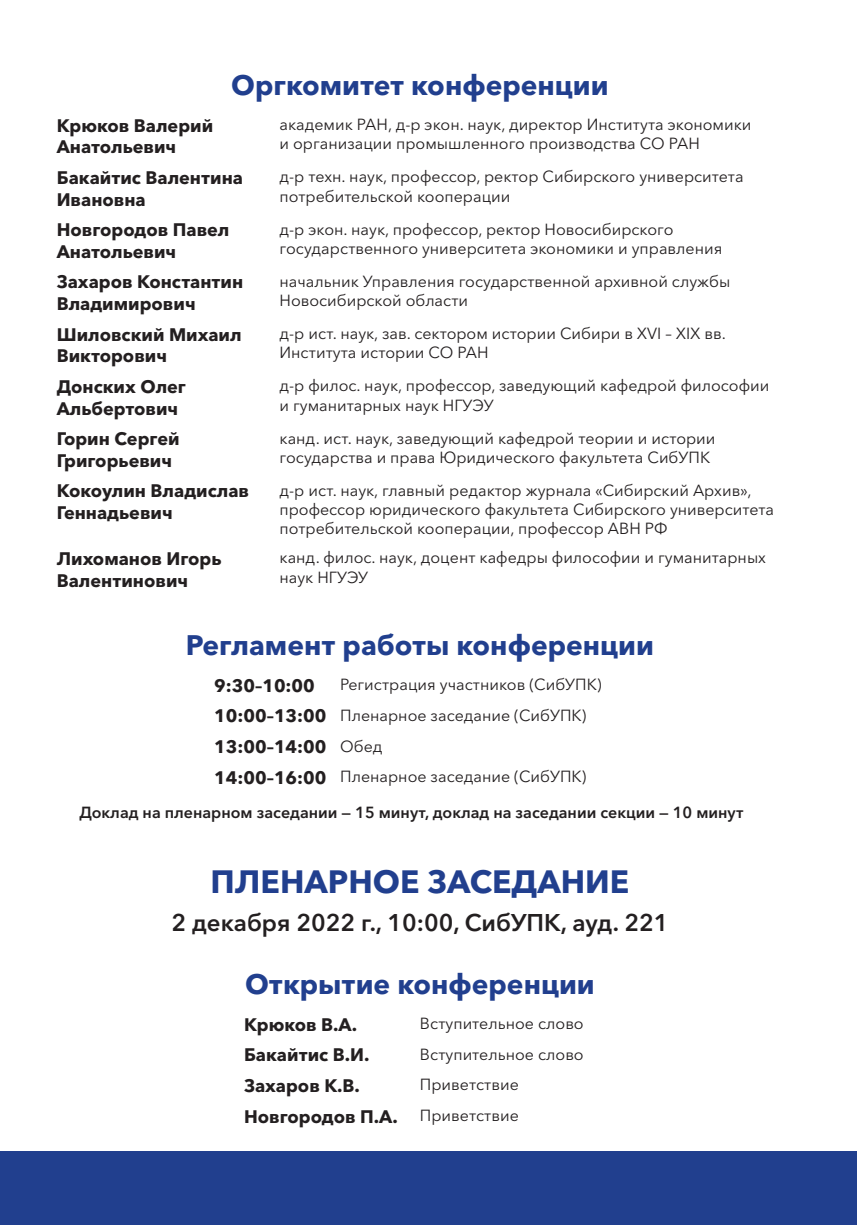
<style>
.page{position:relative;width:857px;height:1225px;background:#fff}
.page>*{position:absolute;margin:0;border:0;box-sizing:border-box;transform-origin:0 0}
.t1{font:700 32px "Avenir Next Cyr";color:#213f8e}
.t2{font:700 28px "Avenir Next Cyr";color:#213f8e}
.t3{font:600 24px "Avenir Next Cyr";color:#231f20}
.wqwrwe{font:700 18px/21.6px "Avenir Next Cyr";color:#231f20}
.wwww{font:16px/19.2px "Avenir Next Cyr";color:#231f20}
.t4{font:600 16px "Avenir Next Cyr";color:#231f20}
</style>
<div class="page">
<div style="left:0;top:1151px;width:856px;height:74px;background:#213f8e"></div>
<p class="t2" style="left:231px;top:68px;width:379px">Оргкомитет конференции</p>
<p class="wqwrwe" style="left:57px;top:115px;width:158px">Крюков Валерий<br>Анатольевич</p>
<p class="wwww" style="left:279px;top:115px;width:473px">академик РАН, д-р экон. наук, директор Института экономики и организации промышленного производства СО РАН</p>
<p class="wqwrwe" style="left:57px;top:167px;width:188px">Бакайтис Валентина<br>Ивановна</p>
<p class="wwww" style="left:279px;top:167px;width:465px">д-р техн. наук, профессор, ректор Сибирского университета потребительской кооперации</p>
<p class="wqwrwe" style="left:57px;top:219px;width:174px">Новгородов Павел<br>Анатольевич</p>
<p class="wwww" style="left:279px;top:219px;width:444px">д-р экон. наук, профессор, ректор Новосибирского государственного университета экономики и управления</p>
<p class="wqwrwe" style="left:57px;top:271px;width:188px">Захаров Константин<br>Владимирович</p>
<p class="wwww" style="left:279px;top:272px;width:452px">начальник Управления государственной архивной службы<br>Новосибирской области</p>
<p class="wqwrwe" style="left:57px;top:323px;width:186px">Шиловский Михаил<br>Викторович</p>
<p class="wwww" style="left:279px;top:324px;width:447px">д-р ист. наук, зав. сектором истории Сибири в XVI – XIX вв.<br>Института истории СО РАН</p>
<p class="wqwrwe" style="left:57px;top:376px;width:131px">Донских Олег</p>
<p class="wqwrwe" style="left:57px;top:397px;width:123px">Альбертович</p>
<p class="wwww" style="left:279px;top:376px;width:491px">д-р филос. наук, профессор, заведующий кафедрой философии и гуманитарных наук НГУЭУ</p>
<p class="wqwrwe" style="left:57px;top:428px;width:124px">Горин Сергей<br>Григорьевич</p>
<p class="wwww" style="left:279px;top:428px;width:437px">канд. ист. наук, заведующий кафедрой теории и истории государства и права Юридического факультета СибУПК</p>
<p class="wqwrwe" style="left:57px;top:480px;width:194px">Кокоулин Владислав<br>Геннадьевич</p>
<p class="wwww" style="left:279px;top:481px;width:496px">д-р ист. наук, главный редактор журнала «Сибирский Архив», профессор юридического факультета Сибирского университета потребительской кооперации, профессор АВН РФ</p>
<p class="wqwrwe" style="left:57px;top:548px;width:166px">Лихоманов Игорь</p>
<p class="wqwrwe" style="left:57px;top:569px;width:133px">Валентинович</p>
<p class="wwww" style="left:279px;top:548px;width:488px">канд. филос. наук, доцент кафедры философии и гуманитарных наук НГУЭУ</p>
<p class="t2" style="left:186px;top:628px;width:469px">Регламент работы конференции</p>
<p class="wqwrwe" style="left:214px;top:674px;width:102px">9:30–10:00</p>
<p class="wwww" style="left:340px;top:675px;width:263px">Регистрация участников (СибУПК)</p>
<p class="wqwrwe" style="left:214px;top:705px;width:114px">10:00–13:00</p>
<p class="wwww" style="left:340px;top:705px;width:247px">Пленарное заседание (СибУПК)</p>
<p class="wqwrwe" style="left:214px;top:736px;width:114px">13:00–14:00</p>
<p class="wwww" style="left:340px;top:736px;width:44px">Обед</p>
<p class="wqwrwe" style="left:214px;top:766px;width:114px">14:00–16:00</p>
<p class="wwww" style="left:340px;top:767px;width:247px">Пленарное заседание (СибУПК)</p>
<p class="t4" style="left:79px;top:802px;width:665px">Доклад на пленарном заседании — 15 минут, доклад на заседании секции — 10 минут</p>
<p class="t1" style="left:210px;top:862px;width:420px">ПЛЕНАРНОЕ ЗАСЕДАНИЕ</p>
<p class="t3" style="left:171px;top:908px;width:498px">2 декабря 2022 г., 10:00, СибУПК, ауд. 221</p>
<p class="t2" style="left:245px;top:966px;width:351px">Открытие конференции</p>
<p class="wqwrwe" style="left:244px;top:1013px;width:114px">Крюков В.А.</p>
<p class="wwww" style="left:420px;top:1014px;width:165px">Вступительное слово</p>
<p class="wqwrwe" style="left:244px;top:1044px;width:127px">Бакайтис В.И.</p>
<p class="wwww" style="left:420px;top:1044px;width:165px">Вступительное слово</p>
<p class="wqwrwe" style="left:244px;top:1074px;width:117px">Захаров К.В.</p>
<p class="wwww" style="left:420px;top:1075px;width:100px">Приветствие</p>
<p class="wqwrwe" style="left:244px;top:1105px;width:155px">Новгородов П.А.</p>
<p class="wwww" style="left:420px;top:1105px;width:100px">Приветствие</p>
</div>
